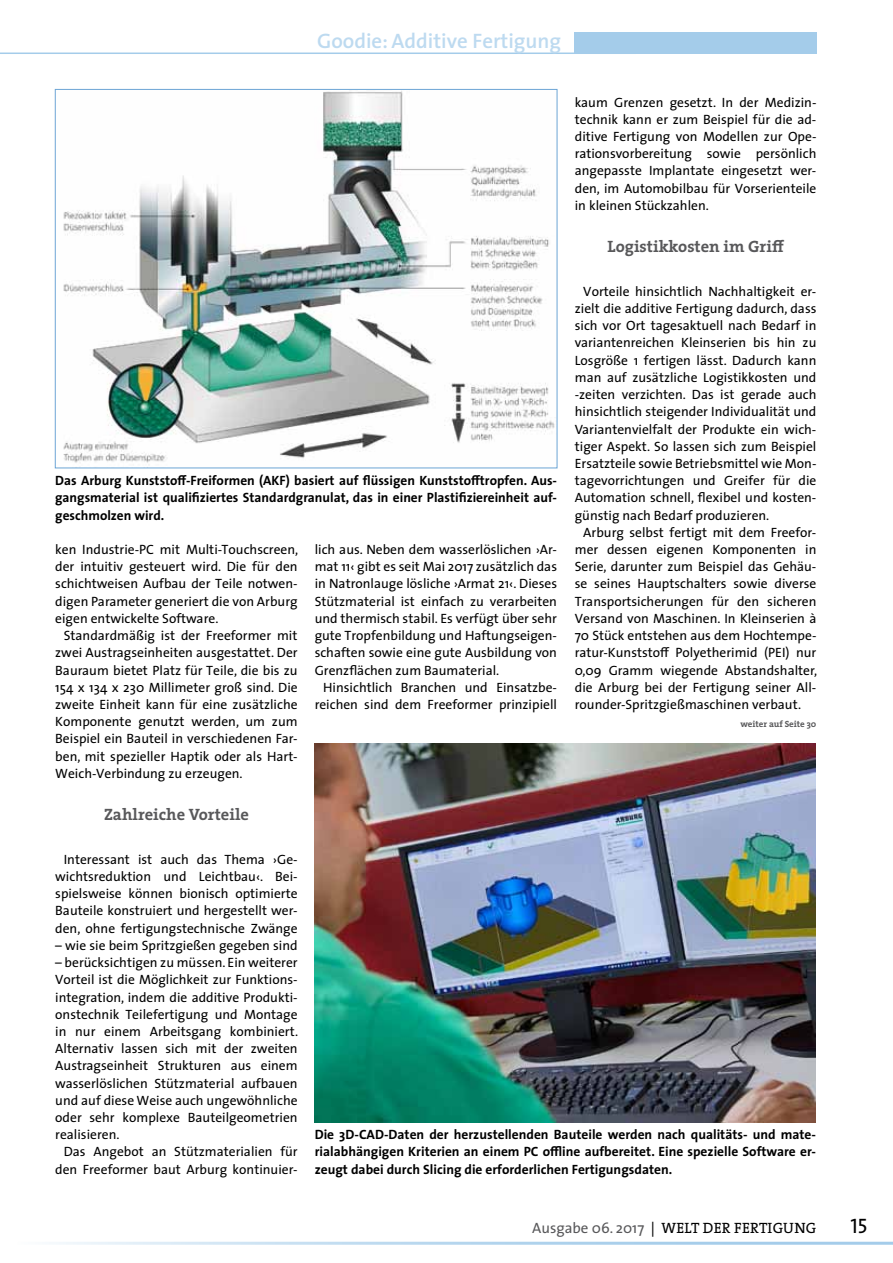
<style>
.page{position:relative;width:893px;height:1263px;background:#fff}
.page>*{position:absolute;margin:0;border:0;box-sizing:border-box;transform-origin:0 0}
.t1{font:600 21px "The Sans";color:#bddaf0}
.t2{font:21px "The Sans Regular Caps";color:#000}
.t3{font:700 16.5px "The Serif";color:#58585a}
.t4{font:15px "The Serif";letter-spacing:.015em;color:#000}
.t5{font:13.5px/17.2px "The Sans";color:#000;text-align:justify}
.t6{font:700 13.5px/17.2px "The Sans";color:#000;text-align:justify}
.t7{font:700 9px "The Serif";color:#58585a}
.s1{font-family:"The Sans";color:#58585a}
.s2{font-family:"The Sans"}
</style>
<div class="page">
<div style="left:574px;top:33px;width:242px;height:21px;background:#a4ccea"></div>
<hr style="left:0;top:53px;width:636px;height:1px;background:#a4ccea">
<hr style="left:17px;top:1242px;width:876px;height:3px;background:#a4ccea">
<img style="left:63px;top:91px;width:492px;height:372px">
<img style="left:315px;top:743px;width:501px;height:379px">
<p class="t1" style="left:317px;top:23px;width:246px">Goodie: Additive Fertigung</p>
<p class="t5" style="left:575px;top:93px;width:243px">kaum Grenzen gesetzt. In der Medizin&shy;technik kann er zum Beispiel für die ad&shy;ditive Fertigung von Modellen zur Ope&shy;rationsvorbereitung sowie persönlich angepasste Implantate eingesetzt wer&shy;den, im Automobilbau für Vorserienteile in kleinen Stückzahlen.</p>
<p class="t3" style="left:608px;top:232px;width:178px">Logistikkosten im Griff</p>
<p class="t5" style="left:583px;top:282px;width:235px">Vorteile hinsichtlich Nachhaltigkeit er-</p>
<p class="t5" style="left:575px;top:299px;width:243px">zielt die additive Fertigung dadurch, dass</p>
<p class="t5" style="left:575px;top:317px;width:243px">sich vor Ort tagesaktuell nach Bedarf in</p>
<p class="t5" style="left:575px;top:334px;width:243px">variantenreichen Kleinserien bis hin zu</p>
<p class="t5" style="left:575px;top:351px;width:243px">Losgröße 1 fertigen lässt. Dadurch kann</p>
<p class="t5" style="left:575px;top:368px;width:243px">man auf zusätzliche Logistikkosten und</p>
<p class="t5" style="left:575px;top:385px;width:243px">-zeiten verzichten. Das ist gerade auch</p>
<p class="t5" style="left:575px;top:403px;width:243px">hinsichtlich steigender Individualität und</p>
<p class="t5" style="left:575px;top:420px;width:243px">Variantenvielfalt der Produkte ein wich-</p>
<p class="t5" style="left:575px;top:437px;width:243px">tiger Aspekt. So lassen sich zum Beispiel</p>
<p class="t5" style="left:575px;top:454px;width:243px">Ersatzteile sowie Betriebsmittel wie Mon-</p>
<p class="t5" style="left:575px;top:472px;width:243px">tagevorrichtungen und Greifer für die</p>
<p class="t5" style="left:575px;top:489px;width:243px">Automation schnell, flexibel und kosten-</p>
<p class="t5" style="left:575px;top:506px;width:196px">günstig nach Bedarf produzieren.</p>
<p class="t5" style="left:583px;top:523px;width:235px">Arburg selbst fertigt mit dem Freefor-</p>
<p class="t5" style="left:575px;top:540px;width:243px">mer dessen eigenen Komponenten in</p>
<p class="t5" style="left:575px;top:558px;width:243px">Serie, darunter zum Beispiel das Gehäu-</p>
<p class="t5" style="left:575px;top:575px;width:243px">se seines Hauptschalters sowie diverse</p>
<p class="t5" style="left:575px;top:592px;width:243px">Transportsicherungen für den sicheren</p>
<p class="t5" style="left:575px;top:609px;width:243px">Versand von Maschinen. In Kleinserien à</p>
<p class="t5" style="left:575px;top:626px;width:243px">70 Stück entstehen aus dem Hochtempe-</p>
<p class="t5" style="left:575px;top:644px;width:243px">ratur-Kunststoff Polyetherimid (PEI) nur</p>
<p class="t5" style="left:575px;top:661px;width:244px">0,09 Gramm wiegende Abstandshalter,</p>
<p class="t5" style="left:575px;top:678px;width:243px">die Arburg bei der Fertigung seiner All-</p>
<p class="t5" style="left:575px;top:695px;width:228px">rounder-Spritzgießmaschinen verbaut.</p>
<p class="t6" style="left:55px;top:472px;width:503px">Das Arburg Kunststoff-Freiformen (AKF) basiert auf flüssigen Kunststofftropfen. Aus&shy;gangsmaterial ist qualifiziertes Standardgranulat, das in einer Plastifiziereinheit auf&shy;geschmolzen wird.</p>
<p class="t5" style="left:315px;top:540px;width:244px">lich aus. Neben dem wasserlöslichen ›Ar-</p>
<p class="t5" style="left:315px;top:558px;width:244px">mat 11‹ gibt es seit Mai 2017 zusätzlich das</p>
<p class="t5" style="left:315px;top:575px;width:244px">in Natronlauge lösliche ›Armat 21‹. Dieses</p>
<p class="t5" style="left:315px;top:592px;width:244px">Stützmaterial ist einfach zu verarbeiten</p>
<p class="t5" style="left:315px;top:609px;width:244px">und thermisch stabil. Es verfügt über sehr</p>
<p class="t5" style="left:315px;top:626px;width:244px">gute Tropfenbildung und Haftungseigen-</p>
<p class="t5" style="left:315px;top:644px;width:244px">schaften sowie eine gute Ausbildung von</p>
<p class="t5" style="left:315px;top:661px;width:186px">Grenzflächen zum Baumaterial.</p>
<p class="t5" style="left:323px;top:678px;width:235px">Hinsichtlich Branchen und Einsatzbe-</p>
<p class="t5" style="left:315px;top:695px;width:244px">reichen sind dem Freeformer prinzipiell</p>
<p class="t5" style="left:55px;top:540px;width:245px">ken Industrie-PC mit Multi-Touchscreen,</p>
<p class="t5" style="left:55px;top:558px;width:244px">der intuitiv gesteuert wird. Die für den</p>
<p class="t5" style="left:55px;top:575px;width:244px">schichtweisen Aufbau der Teile notwen-</p>
<p class="t5" style="left:55px;top:592px;width:244px">digen Parameter generiert die von Arburg</p>
<p class="t5" style="left:55px;top:609px;width:165px">eigen entwickelte Software.</p>
<p class="t5" style="left:64px;top:626px;width:235px">Standardmäßig ist der Freeformer mit</p>
<p class="t5" style="left:55px;top:644px;width:244px">zwei Austragseinheiten ausgestattet. Der</p>
<p class="t5" style="left:55px;top:661px;width:244px">Bauraum bietet Platz für Teile, die bis zu</p>
<p class="t5" style="left:55px;top:678px;width:244px">154 x 134 x 230 Millimeter groß sind. Die</p>
<p class="t5" style="left:55px;top:695px;width:244px">zweite Einheit kann für eine zusätzliche</p>
<p class="t5" style="left:55px;top:713px;width:244px">Komponente genutzt werden, um zum</p>
<p class="t5" style="left:55px;top:730px;width:244px">Beispiel ein Bauteil in verschiedenen Far-</p>
<p class="t5" style="left:55px;top:747px;width:244px">ben, mit spezieller Haptik oder als Hart-</p>
<p class="t5" style="left:55px;top:764px;width:189px">Weich-Verbindung zu erzeugen.</p>
<p class="t3" style="left:104px;top:800px;width:146px">Zahlreiche Vorteile</p>
<p class="t5" style="left:55px;top:850px;width:244px;text-indent:9px">Interessant ist auch das Thema ›Ge&shy;wichtsreduktion und Leichtbau‹. Bei&shy;spielsweise können bionisch optimierte Bauteile konstruiert und hergestellt wer&shy;den, ohne fertigungstechnische Zwänge</p>
<p class="t5" style="left:55px;top:936px;width:244px">– wie sie beim Spritzgießen gegeben sind</p>
<p class="t5" style="left:55px;top:953px;width:244px">– berücksichtigen zu müssen. Ein weiterer</p>
<p class="t5" style="left:55px;top:971px;width:244px">Vorteil ist die Möglichkeit zur Funktions-</p>
<p class="t5" style="left:55px;top:988px;width:244px">integration, indem die additive Produkti-</p>
<p class="t5" style="left:55px;top:1005px;width:244px">onstechnik Teilefertigung und Montage</p>
<p class="t5" style="left:55px;top:1022px;width:244px">in nur einem Arbeitsgang kombiniert.</p>
<p class="t5" style="left:55px;top:1039px;width:244px">Alternativ lassen sich mit der zweiten</p>
<p class="t5" style="left:55px;top:1057px;width:244px">Austragseinheit Strukturen aus einem</p>
<p class="t5" style="left:55px;top:1074px;width:244px">wasserlöslichen Stützmaterial aufbauen</p>
<p class="t5" style="left:55px;top:1091px;width:244px">und auf diese Weise auch ungewöhnliche</p>
<p class="t5" style="left:55px;top:1108px;width:244px">oder sehr komplexe Bauteilgeometrien</p>
<p class="t5" style="left:55px;top:1126px;width:66px">realisieren.</p>
<p class="t5" style="left:64px;top:1143px;width:235px">Das Angebot an Stützmaterialien für</p>
<p class="t5" style="left:55px;top:1160px;width:244px">den Freeformer baut Arburg kontinuier-</p>
<p class="t7" style="left:740px;top:716px;width:78px">weiter auf Seite 30</p>
<p class="t6" style="left:315px;top:1126px;width:503px">Die 3D-CAD-Daten der herzustellenden Bauteile werden nach qualitäts- und mate&shy;rialabhängigen Kriterien an einem PC offline aufbereitet. Eine spezielle Software er&shy;zeugt dabei durch Slicing die erforderlichen Fertigungsdaten.</p>
<p class="t4" style="left:532px;top:1216px;width:286px"><span class="s1">Ausgabe 06. 2017</span> <span class="s2">|</span> WELT DER FERTIGUNG</p>
<p class="t2" style="left:850px;top:1214px;width:19px">15</p>
</div>
